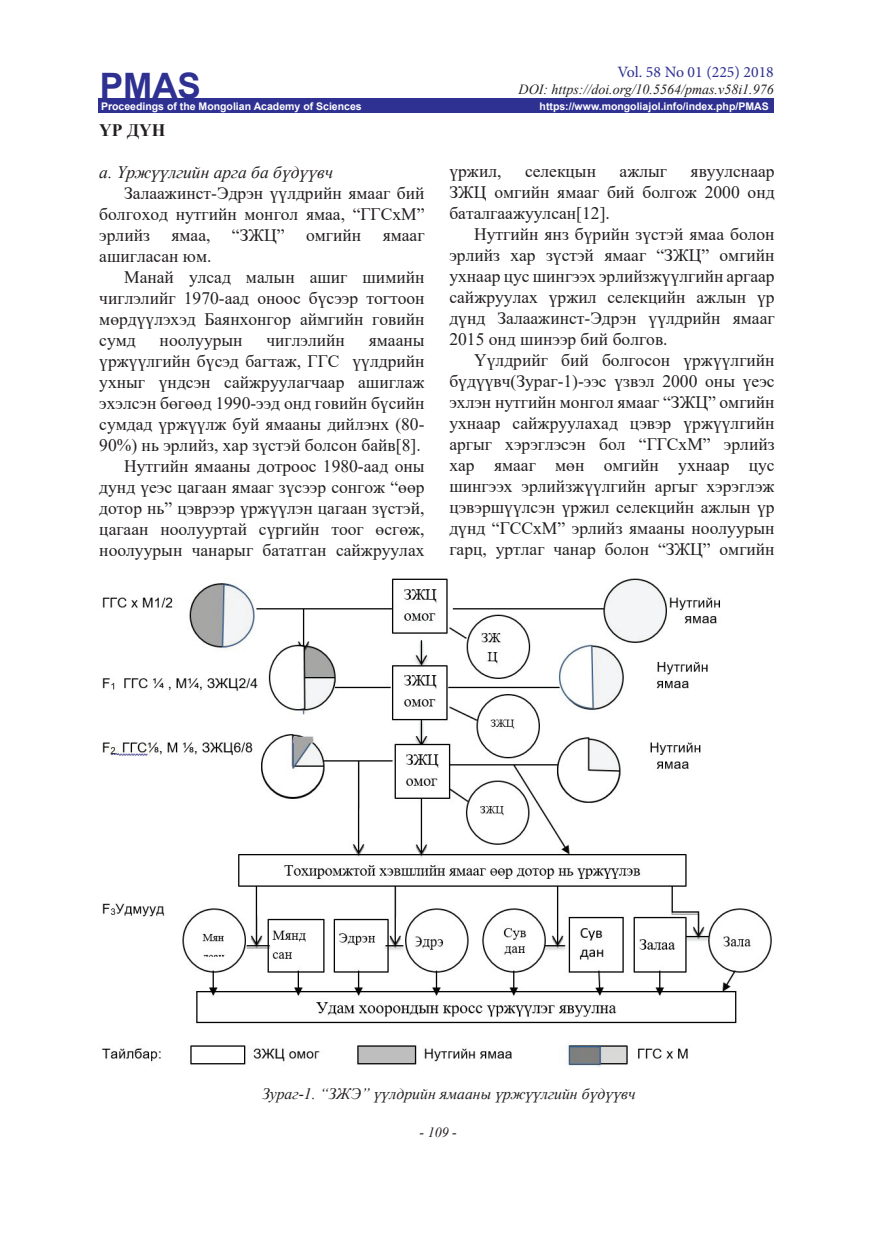
<style>
.page{position:relative;width:874px;height:1241px;background:#fff}
.page>*{position:absolute;margin:0;border:0;box-sizing:border-box;transform-origin:0 0}
.t1{font:700 35px "Arial";color:#2e3092}
.t2{font:17.5px/21px "Times New Roman";color:#231f20;text-align:justify}
.t3{font:italic 17.5px "Times New Roman";color:#231f20}
.t4{font:700 17.5px "Times New Roman";color:#231f20}
.t5{font:italic 15.75px "Times New Roman";color:#231f20}
.t6{font:15.75px "Minion Pro";color:#2e3092}
.t7{font:italic 14px "Times New Roman";color:#231f20}
.t8{font:700 10.5px "Arial";color:#fff}
</style>
<div class="page">
<div style="left:98px;top:98px;width:675px;height:15px;background:#2e3092"></div>
<img style="left:101px;top:578px;width:671px;height:489px">
<p class="t6" style="left:617px;top:61px;width:158px">Vol. 58 No 01 (225) 2018</p>
<p class="t7" style="left:518px;top:79px;width:256px">DOI: https://doi.org/10.5564/pmas.v58i1.976</p>
<h1 class="t1" style="left:100px;top:63px;width:103px">PMAS</h1>
<p class="t8" style="left:101px;top:99px;width:262px">Proceedings of the Mongolian Academy of Sciences</p>
<p class="t8" style="left:539px;top:99px;width:230px">https://www.mongoliajol.info/index.php/PMAS</p>
<p class="t6" style="left:619px;top:68px;width:158px">Vol. 58 No 01 (225) 2018</p>
<p class="t4" style="left:99px;top:118px;width:67px">ҮР ДҮН</p>
<p class="t3" style="left:99px;top:160px;width:235px">а. Үржүүлгийн арга ба бүдүүвч</p>
<p class="t2" style="left:99px;top:182px;width:326px;text-indent:25px">Залаажинст-Эдрэн үүлдрийн ямааг бий болгоход нутгийн монгол ямаа, “ГГСхМ” эрлийз ямаа, “ЗЖЦ” омгийн ямааг ашигласан юм.</p>
<p class="t2" style="left:99px;top:266px;width:326px;text-indent:25px">Манай улсад малын ашиг шимийн чиглэлийг 1970-аад оноос бүсээр тогтоон мөрдүүлэхэд Баянхонгор аймгийн говийн сумд</p>
<p class="t2" style="left:159px;top:329px;width:84px">ноолуурын</p>
<p class="t2" style="left:266px;top:329px;width:80px">чиглэлийн</p>
<p class="t2" style="left:99px;top:329px;width:326px;text-align:right">ямааны<br>үржүүлгийн бүсэд багтаж, ГГС үүлдрийн ухныг үндсэн сайжруулагчаар ашиглаж эхэлсэн бөгөөд 1990-ээд онд говийн бүсийн сумдад үржүүлж буй ямааны дийлэнх (80- 90%) нь эрлийз, хар зүстэй болсон байв[8].<br>Нутгийн ямааны дотроос 1980-аад оны дунд үеэс цагаан ямааг зүсээр сонгож “өөр дотор нь” цэврээр үржүүлэн цагаан зүстэй, цагаан ноолууртай сүргийн тоог өсгөж, ноолуурын чанарыг бататган сайжруулах</p>
<p class="t2" style="left:449px;top:160px;width:54px">үржил,</p>
<p class="t2" style="left:524px;top:160px;width:73px">селекцын</p>
<p class="t2" style="left:619px;top:160px;width:49px">ажлыг</p>
<p class="t2" style="left:449px;top:160px;width:326px;text-indent:241px">явуулснаар ЗЖЦ омгийн ямааг бий болгож 2000 онд баталгаажуулсан[12].</p>
<p class="t2" style="left:449px;top:223px;width:326px;text-indent:25px">Нутгийн янз бүрийн зүстэй ямаа болон эрлийз хар зүстэй ямааг “ЗЖЦ” омгийн ухнаар цус шингээх эрлийзжүүлгийн аргаар сайжруулах үржил селекцийн ажлын үр дүнд Залаажинст-Эдрэн үүлдрийн ямааг 2015 онд шинээр бий болгов.</p>
<p class="t2" style="left:449px;top:349px;width:326px;text-indent:25px">Үүлдрийг бий болгосон үржүүлгийн бүдүүвч(Зураг-1)-ээс үзвэл 2000 оны үеэс эхлэн нутгийн монгол ямааг “ЗЖЦ” омгийн ухнаар сайжруулахад цэвэр үржүүлгийн аргыг хэрэглэсэн бол “ГГСхМ” эрлийз хар ямааг мөн омгийн ухнаар цус шингээх эрлийзжүүлгийн аргыг хэрэглэж цэвэршүүлсэн үржил селекцийн ажлын үр дүнд “ГССхМ” эрлийз ямааны ноолуурын гарц, уртлаг чанар болон “ЗЖЦ” омгийн</p>
<p class="t5" style="left:262px;top:1082px;width:375px">Зураг-1. “ЗЖЭ” үүлдрийн ямааны үржүүлгийн бүдүүвч</p>
<p class="t7" style="left:419px;top:1122px;width:39px">- 109 -</p>
</div>
